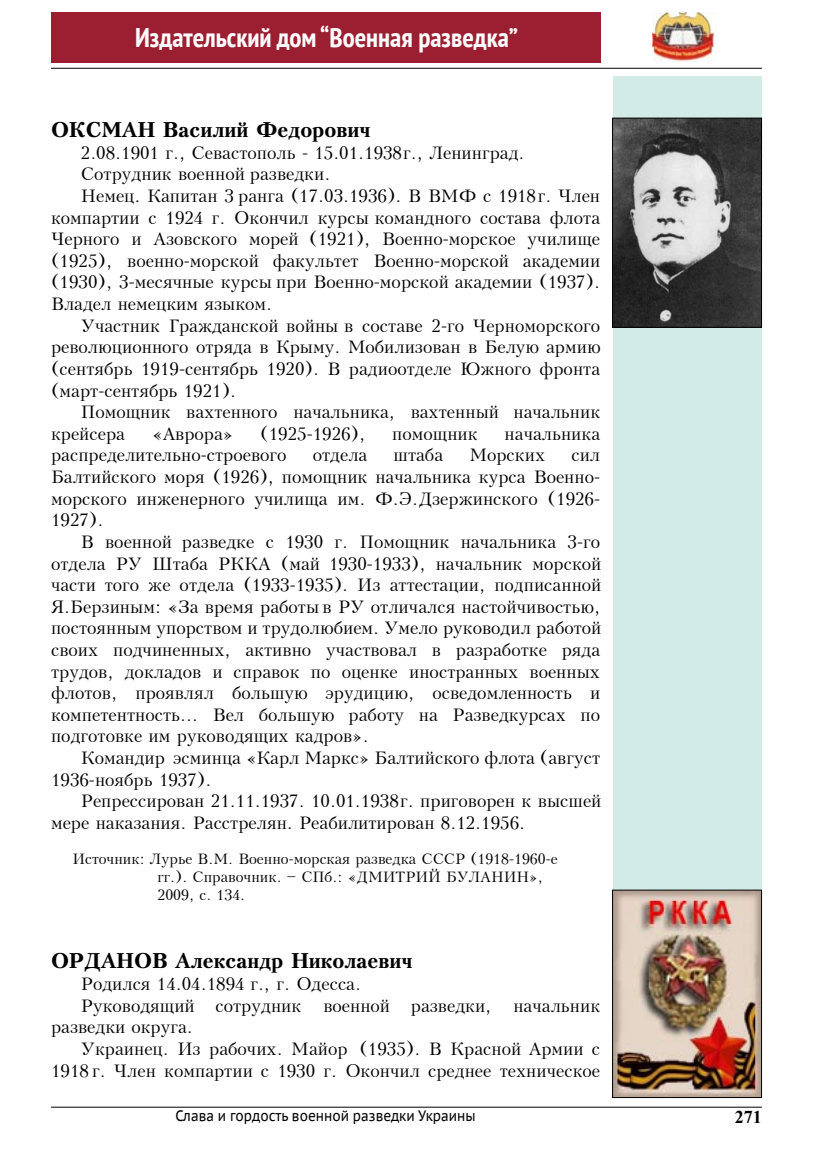
<style>
.page{position:relative;width:813px;height:1149px;background:#fff}
.page>*{position:absolute;margin:0;border:0;box-sizing:border-box;transform-origin:0 0}
.t1{font:700 condensed 27px "PT Sans";color:#fff}
.t2{font:700 21px "Peterburg";color:#000}
.t3{font:18px/21.6px "Peterburg";color:#000;text-align:justify}
.t4{font:700 18px "Times New Roman";color:#000}
.t5{font:15px/18px "Peterburg";color:#000}
.t6{font:15px "PT Sans Caption";color:#000;scale:.88 1}
</style>
<div class="page">
<div style="left:612px;top:77px;width:149px;height:1020px;background:#d2ebe6"></div>
<hr style="left:51px;top:1106px;width:710px;height:1px;background:#000">
<div style="left:51px;top:13px;width:549px;height:50px;background:#9c1f31"></div>
<img style="left:652px;top:13px;width:64px;height:50px">
<hr style="left:51px;top:68px;width:710px;height:1px;background:#000">
<img style="left:614px;top:120px;width:145px;height:205px">
<div style="left:612px;top:118px;width:149px;height:209px;border:1px solid #000"></div>
<img style="left:614px;top:891px;width:145px;height:204px">
<h1 class="t1" style="left:135px;top:20px;width:384px">Издательский дом “Военная разведка”</h1>
<p class="t2" style="left:51px;top:117px;width:320px">ОКСМАН Василий Федорович</p>
<p class="t3" style="left:81px;top:142px;width:445px">2.08.1901 г., Севастополь - 15.01.1938 г., Ленинград.</p>
<p class="t3" style="left:81px;top:163px;width:251px">Сотрудник военной разведки.</p>
<p class="t3" style="left:81px;top:185px;width:520px">Немец. Капитан 3 ранга (17.03.1936). В ВМФ с 1918 г. Член</p>
<p class="t3" style="left:51px;top:207px;width:550px">компартии с 1924 г. Окончил курсы командного состава флота</p>
<p class="t3" style="left:51px;top:228px;width:550px">Черного и Азовского морей (1921), Военно-морское училище</p>
<p class="t3" style="left:51px;top:250px;width:550px">(1925), военно-морской факультет Военно-морской академии</p>
<p class="t3" style="left:51px;top:271px;width:550px">(1930), 3-месячные курсы при Военно-морской академии (1937).</p>
<p class="t3" style="left:51px;top:293px;width:222px">Владел немецким языком.</p>
<p class="t3" style="left:81px;top:315px;width:520px">Участник Гражданской войны в составе 2-го Черноморского</p>
<p class="t3" style="left:51px;top:336px;width:551px">революционного отряда в Крыму. Мобилизован в Белую армию</p>
<p class="t3" style="left:51px;top:358px;width:550px">(сентябрь 1919-сентябрь 1920). В радиоотделе Южного фронта</p>
<p class="t3" style="left:51px;top:379px;width:186px">(март-сентябрь 1921).</p>
<p class="t3" style="left:81px;top:401px;width:520px">Помощник вахтенного начальника, вахтенный начальник</p>
<p class="t3" style="left:51px;top:423px;width:75px">крейсера</p>
<p class="t3" style="left:152px;top:423px;width:83px">«Аврора»</p>
<p class="t3" style="left:260px;top:423px;width:106px">(1925-1926),</p>
<p class="t3" style="left:392px;top:423px;width:87px">помощник</p>
<p class="t3" style="left:504px;top:423px;width:97px">начальника</p>
<p class="t3" style="left:51px;top:444px;width:237px">распределительно-строевого</p>
<p class="t3" style="left:312px;top:444px;width:56px">отдела</p>
<p class="t3" style="left:393px;top:444px;width:51px">штаба</p>
<p class="t3" style="left:469px;top:444px;width:77px">Морских</p>
<p class="t3" style="left:51px;top:444px;width:550px;text-indent:520px">сил Балтийского моря (1926), помощник начальника курса Военно&shy;морского инженерного училища им. Ф.Э.Дзержинского (1926- 1927).</p>
<p class="t3" style="left:51px;top:531px;width:551px;text-indent:30px">В военной разведке с 1930 г. Помощник начальника 3-го отдела РУ Штаба РККА (май 1930-1933), начальник морской части того же отдела (1933-1935). Из аттестации, подписанной Я.Берзиным: «За время работы в РУ отличался настойчивостью, постоянным упорством и трудолюбием. Умело руководил работой своих подчиненных, активно участвовал в разработке ряда трудов, докладов и справок по оценке иностранных военных флотов, проявлял большую эрудицию, осведомленность и компетентность… Вел большую работу на Разведкурсах по подготовке им руководящих кадров».</p>
<p class="t3" style="left:51px;top:747px;width:550px;text-indent:30px">Командир эсминца «Карл Маркс» Балтийского флота (август<br>1936-ноябрь 1937).</p>
<p class="t3" style="left:51px;top:790px;width:551px;text-indent:30px">Репрессирован 21.11.1937. 10.01.1938 г. приговорен к высшей мере наказания. Расстрелян. Реабилитирован 8.12.1956.</p>
<p class="t5" style="left:157px;top:849px;width:401px;text-indent:-85px">Источник: Лурье В.М. Военно-морская разведка СССР (1918-1960-е гг.). Справочник. – СПб.: «ДМИТРИЙ БУЛАНИН»,<br>2009, с. 134.</p>
<p class="t2" style="left:51px;top:948px;width:362px">ОРДАНОВ Александр Николаевич</p>
<p class="t3" style="left:81px;top:972px;width:281px">Родился 14.04.1894 г., г. Одесса.</p>
<p class="t3" style="left:81px;top:994px;width:520px">Руководящий сотрудник военной разведки, начальник</p>
<p class="t3" style="left:51px;top:1016px;width:143px">разведки округа.</p>
<p class="t3" style="left:81px;top:1037px;width:520px">Украинец. Из рабочих. Майор (1935). В Красной Армии с</p>
<p class="t3" style="left:51px;top:1059px;width:550px">1918 г. Член компартии с 1930 г. Окончил среднее техническое</p>
<p class="t6" style="left:175px;top:1105px;width:342px">Слава и гордость военной разведки Украины</p>
<p class="t4" style="left:734px;top:1103px;width:28px">271</p>
</div>
